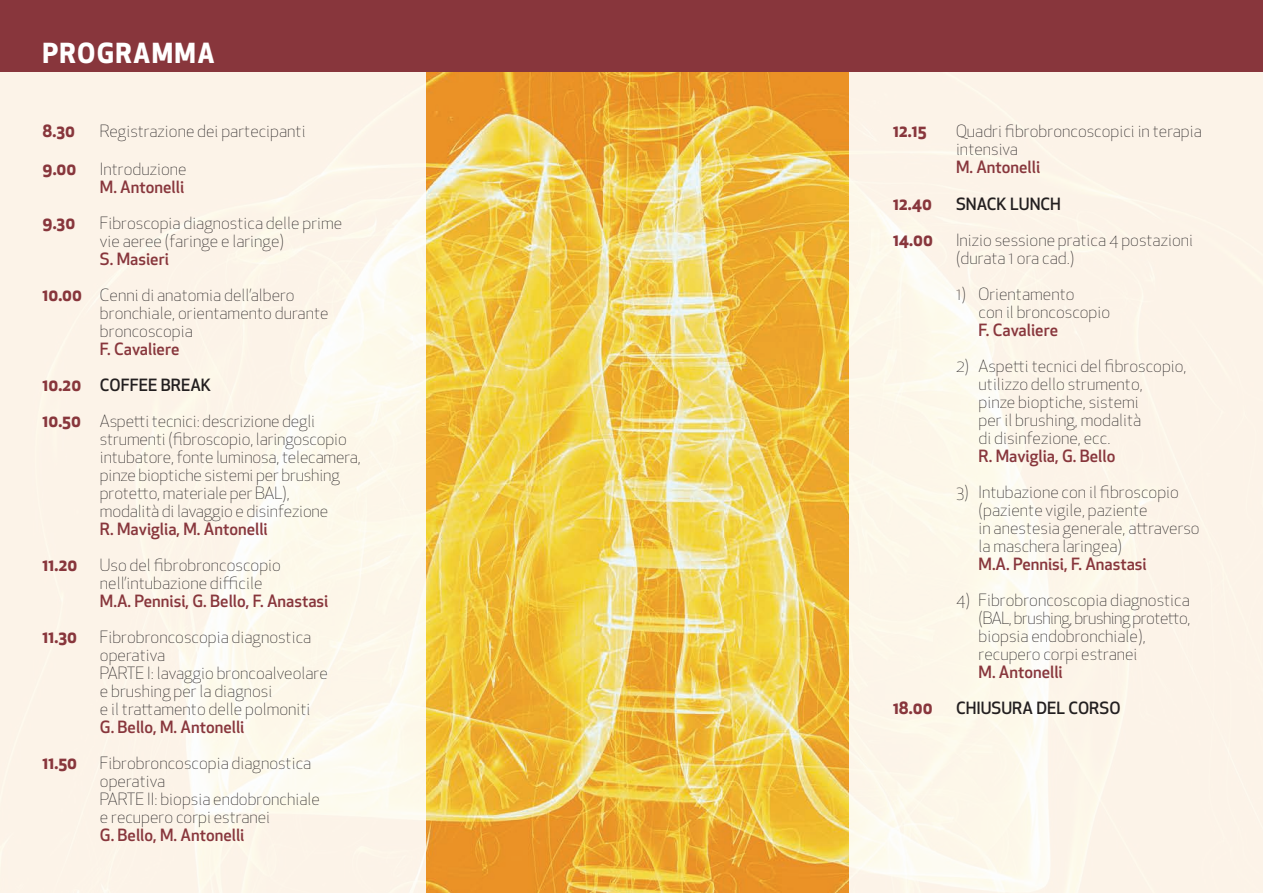
<style>
.page{position:relative;width:1263px;height:893px;background:#fff}
.page>*{position:absolute;margin:0;border:0;box-sizing:border-box;transform-origin:0 0}
.t1{font:700 27px "Apex New";letter-spacing:.05em;color:#fff}
.t2{font:300 16.5px/18px "Apex New";color:#231f20}
.t3{font:500 16.5px "Apex New";color:#88363c}
.t4{font:700 16.5px "Apex New";color:#88363c}
.t5{font:500 16.5px "Apex New";color:#231f20}
.s1{font-weight:500;color:#88363c}
.s2{font-weight:700;color:#88363c}
.s3{font-weight:500}
</style>
<div class="page">
<img style="left:425px;top:72px;width:425px;height:821px">
<div style="left:0;top:0;width:425px;height:893px;background:#fcf3e8"></div>
<div style="left:850px;top:0;width:413px;height:893px;background:#fcf4e8"></div>
<div style="left:0;top:0;width:1263px;height:72px;background:#88363c"></div>
<h1 class="t1" style="left:43px;top:33px;width:174px">PROGRAMMA</h1>
<p class="t4" style="left:43px;top:119px;width:34px">8.30</p>
<p class="t2" style="left:100px;top:123px;width:207px">Registrazione dei partecipanti</p>
<p class="t4" style="left:43px;top:157px;width:35px">9.00</p>
<p class="t2" style="left:100px;top:160px;width:88px">Introduzione</p>
<p class="t3" style="left:100px;top:176px;width:86px">M. Antonelli</p>
<p class="t4" style="left:43px;top:211px;width:34px">9.30</p>
<p class="t2" style="left:100px;top:214px;width:244px">Fibroscopia diagnostica delle prime vie aeree (faringe e laringe)</p>
<p class="t2" style="left:43px;top:241px;width:254px;line-height:36px;text-indent:57px"><span class="s1">S. Masieri<br></span><span class="s2">10.00</span> Cenni di anatomia dell’albero</p>
<p class="t2" style="left:100px;top:304px;width:230px">bronchiale, orientamento durante broncoscopia</p>
<p class="t2" style="left:43px;top:331px;width:274px;line-height:36px;text-indent:57px"><span class="s1">F. Cavaliere<br></span><span class="s2">10.20</span> <span class="s3">COFFEE BREAK<br></span><span class="s2">10.50</span> Aspetti tecnici: descrizione degli</p>
<p class="t2" style="left:100px;top:430px;width:262px">strumenti (fibroscopio, laringoscopio intubatore, fonte luminosa, telecamera, pinze bioptiche sistemi per brushing protetto, materiale per BAL),<br>modalità di lavaggio e disinfezione</p>
<p class="t3" style="left:100px;top:518px;width:169px">R. Maviglia, M. Antonelli</p>
<p class="t4" style="left:43px;top:553px;width:36px">11.20</p>
<p class="t2" style="left:100px;top:556px;width:183px">Uso del fibrobroncoscopio nell’intubazione difficile</p>
<p class="t3" style="left:100px;top:590px;width:230px">M.A. Pennisi, G. Bello, F. Anastasi</p>
<p class="t4" style="left:43px;top:625px;width:36px">11.30</p>
<p class="t2" style="left:100px;top:628px;width:229px">Fibrobroncoscopia diagnostica operativa<br>PARTE I: lavaggio broncoalveolare e brushing per la diagnosi<br>e il trattamento delle polmoniti</p>
<p class="t3" style="left:100px;top:716px;width:146px">G. Bello, M. Antonelli</p>
<p class="t4" style="left:43px;top:751px;width:36px">11.50</p>
<p class="t2" style="left:100px;top:754px;width:221px">Fibrobroncoscopia diagnostica operativa<br>PARTE II: biopsia endobronchiale e recupero corpi estranei</p>
<p class="t3" style="left:100px;top:824px;width:146px">G. Bello, M. Antonelli</p>
<p class="t4" style="left:893px;top:119px;width:35px">12.15</p>
<p class="t2" style="left:956px;top:123px;width:247px">Quadri fibrobroncoscopici in terapia intensiva</p>
<p class="t3" style="left:956px;top:156px;width:86px">M. Antonelli</p>
<p class="t4" style="left:893px;top:192px;width:41px">12.40</p>
<p class="t5" style="left:956px;top:192px;width:106px">SNACK LUNCH</p>
<p class="t4" style="left:893px;top:228px;width:42px">14.00</p>
<p class="t2" style="left:956px;top:231px;width:239px">Inizio sessione pratica 4 postazioni (durata 1 ora cad.)</p>
<p class="t2" style="left:978px;top:285px;width:133px;text-indent:-23px">1) Orientamento<br>con il broncoscopio</p>
<p class="t3" style="left:978px;top:318px;width:81px">F. Cavaliere</p>
<p class="t2" style="left:978px;top:357px;width:210px;text-indent:-23px">2) Aspetti tecnici del fibroscopio, utilizzo dello strumento,<br>pinze bioptiche, sistemi<br>per il brushing, modalità<br>di disinfezione, ecc.</p>
<p class="t3" style="left:978px;top:444px;width:138px">R. Maviglia, G. Bello</p>
<p class="t2" style="left:978px;top:483px;width:223px;text-indent:-23px">3) Intubazione con il fibroscopio (paziente vigile, paziente<br>in anestesia generale, attraverso la maschera laringea)</p>
<p class="t3" style="left:978px;top:552px;width:170px">M.A. Pennisi, F. Anastasi</p>
<p class="t2" style="left:978px;top:591px;width:214px;text-indent:-23px">4) Fibrobroncoscopia diagnostica (BAL, brushing, brushing protetto, biopsia endobronchiale), recupero corpi estranei</p>
<p class="t3" style="left:978px;top:660px;width:86px">M. Antonelli</p>
<p class="t4" style="left:893px;top:696px;width:41px">18.00</p>
<p class="t5" style="left:956px;top:696px;width:166px">CHIUSURA DEL CORSO</p>
</div>
